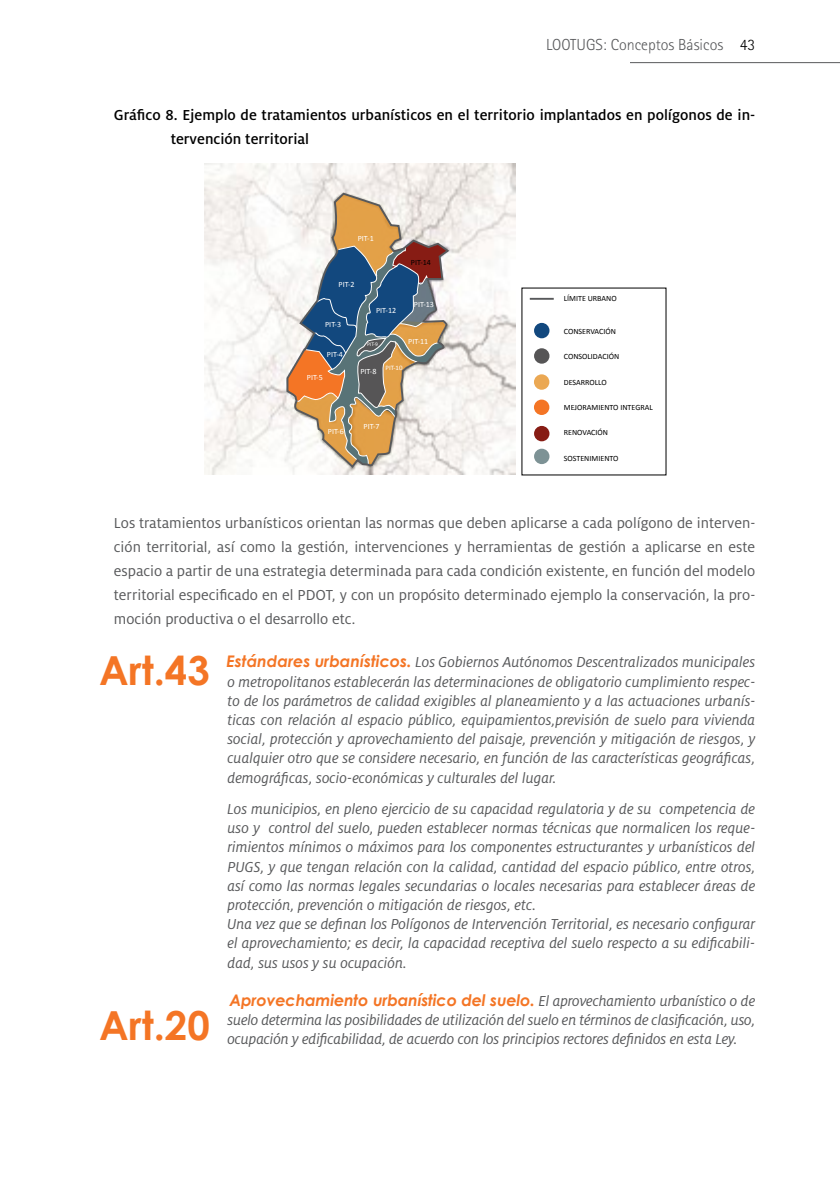
<style>
.page{position:relative;width:840px;height:1191px;background:#fff}
.page>*{position:absolute;margin:0;border:0;box-sizing:border-box;transform-origin:0 0}
.t1{font:700 40px "Century Gothic";color:#f47525}
.t2{font:italic 16px/19.2px "Milo OT";color:#58595b}
.t3{font:16px/24px "Milo OT";color:#58595b;text-align:justify}
.t4{font:500 16px/24px "Milo OT";color:#000}
.t5{font:italic 700 16px "Century Gothic";letter-spacing:-.01em;color:#f47525}
.t6{font:300 16px "Rotis Sans Serif";color:#58595b}
.t7{font:8px "Calibri";color:#000}
.t8{font:8px "Calibri";color:#fff}
.t9{font:6.8px "Calibri";color:#fff}
.t10{font:5.6px "Calibri";color:#fff}
.s1{color:#000}
.s2{font-family:"Century Gothic";font-weight:700;color:#f47525}
.s3{font-family:"Milo OT";font-weight:400;color:#58595b}
</style>
<div class="page">
<hr style="left:629px;top:62px;width:210px;height:1px;background:#58595b">
<img style="left:205px;top:163px;width:309px;height:312px">
<hr style="left:529px;top:298px;width:24px;height:2px;background:#58595b">
<div style="left:533px;top:323px;width:16px;height:15px;background:#12487e;border-radius:50%"></div>
<svg style="left:533px;top:348px;width:16px;height:16px"></svg>
<svg style="left:533px;top:374px;width:16px;height:16px"></svg>
<div style="left:533px;top:399px;width:16px;height:16px;background:#f47525;border-radius:50%"></div>
<div style="left:533px;top:426px;width:16px;height:15px;background:#871c14;border-radius:50%"></div>
<svg style="left:533px;top:449px;width:16px;height:15px"></svg>
<svg style="left:285px;top:192px;width:165px;height:280px"></svg>
<p class="t6" style="left:545px;top:36px;width:211px">LOOTUGS: Conceptos Básicos <span class="s1">43</span></p>
<p class="t4" style="left:170px;top:103px;width:586px;text-indent:-57px">Gráfico 8. Ejemplo de tratamientos urbanísticos en el territorio implantados en polígonos de in&shy;tervención territorial</p>
<p class="t8" style="left:357px;top:233px;width:17px">PIT-1</p>
<p class="t8" style="left:338px;top:280px;width:17px">PIT-2</p>
<p class="t8" style="left:325px;top:319px;width:17px">PIT-3</p>
<p class="t8" style="left:327px;top:349px;width:17px">PIT-4</p>
<p class="t8" style="left:376px;top:305px;width:22px">PIT-12</p>
<p class="t10" style="left:367px;top:341px;width:12px">PIT-9</p>
<p class="t7" style="left:411px;top:258px;width:22px">PIT-14</p>
<p class="t8" style="left:413px;top:299px;width:22px">PIT-13</p>
<p class="t8" style="left:408px;top:336px;width:22px">PIT-11</p>
<p class="t8" style="left:306px;top:372px;width:17px">PIT-5</p>
<p class="t8" style="left:327px;top:426px;width:17px">PIT-6</p>
<p class="t8" style="left:360px;top:366px;width:17px">PIT-8</p>
<p class="t9" style="left:385px;top:363px;width:19px">PIT-10</p>
<p class="t8" style="left:363px;top:421px;width:17px">PIT-7</p>
<p class="t7" style="left:563px;top:293px;width:54px">LÍMITE URBANO</p>
<p class="t7" style="left:563px;top:326px;width:54px">CONSERVACIÓN</p>
<p class="t7" style="left:563px;top:351px;width:57px">CONSOLIDACIÓN</p>
<p class="t7" style="left:563px;top:377px;width:44px">DESARROLLO</p>
<p class="t7" style="left:563px;top:403px;width:90px">MEJORAMIENTO INTEGRAL</p>
<p class="t7" style="left:563px;top:428px;width:46px">RENOVACIÓN</p>
<p class="t7" style="left:563px;top:453px;width:56px">SOSTENIMIENTO</p>
<p class="t3" style="left:114px;top:511px;width:642px">Los tratamientos urbanísticos orientan las normas que deben aplicarse a cada polígono de interven&shy;ción territorial, así como la gestión, intervenciones y herramientas de gestión a aplicarse en este espacio a partir de una estrategia determinada para cada condición existente, en función del modelo territorial especificado en el PDOT, y con un propósito determinado ejemplo la conservación, la pro&shy;moción productiva o el desarrollo etc.</p>
<p class="t2" style="left:226px;top:653px;width:530px;text-align:justify"><span class="s2">Estándares urbanísticos.</span> Los Gobiernos Autónomos Descentralizados municipales o metropolitanos establecerán las determinaciones de obligatorio cumplimiento respec&shy;to de los parámetros de calidad exigibles al planeamiento y a las actuaciones urbanís&shy;ticas con relación al espacio público, equipamientos,previsión de suelo para vivienda social, protección y aprovechamiento del paisaje, prevención y mitigación de riesgos, y cualquier otro que se considere necesario, en función de las características geográficas, demográficas, socio-económicas y culturales del lugar.</p>
<p class="t2" style="left:227px;top:799px;width:529px">Los municipios, en pleno ejercicio de su capacidad regulatoria y de su competencia de uso y control del suelo, pueden establecer normas técnicas que normalicen los reque&shy;rimientos mínimos o máximos para los componentes estructurantes y urbanísticos del PUGS, y que tengan relación con la calidad, cantidad del espacio público, entre otros, así como las normas legales secundarias o locales necesarias para establecer áreas de protección, prevención o mitigación de riesgos, etc.<br>Una vez que se definan los Polígonos de Intervención Territorial, es necesario configurar el aprovechamiento; es decir, la capacidad receptiva del suelo respecto a su edificabili&shy;dad, sus usos y su ocupación.</p>
<p class="t5" style="left:229px;top:990px;width:527px">Aprovechamiento urbanístico del suelo. <span class="s3">El aprovechamiento urbanístico o de</span></p>
<p class="t2" style="left:227px;top:1010px;width:529px">suelo determina las posibilidades de utilización del suelo en términos de clasificación, uso, ocupación y edificabilidad, de acuerdo con los principios rectores definidos en esta Ley.</p>
<h1 class="t1" style="left:99px;top:645px;width:112px">Art.43</h1>
<h1 class="t1" style="left:99px;top:999px;width:112px">Art.20</h1>
</div>
